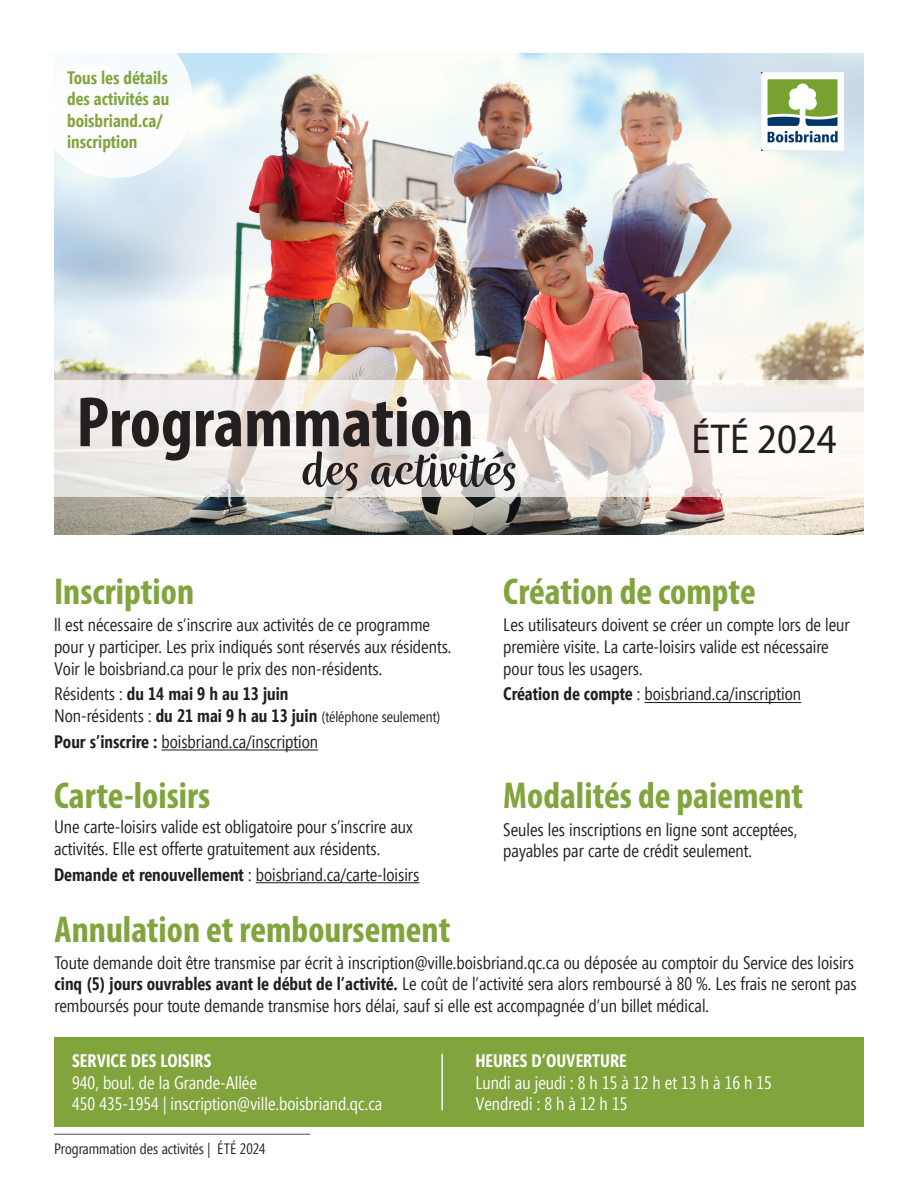
<style>
.page{position:relative;width:918px;height:1188px;background:#fff}
.page>*{position:absolute;margin:0;border:0;box-sizing:border-box;transform-origin:0 0}
.t1{font:71.85px "Myriad Variable Concept";color:#231f20}
.t2{font:500 54px "Wreath";color:#231f20}
.t3{font:42px "Myriad Variable Concept";color:#231f20}
.t4{font:37.5px "Myriad Variable Concept";color:#81a43d}
.t5{font:18px/21.6px "Segoe Condensed";color:#231f20}
.t6{font:18px "Segoe Condensed";color:#fff}
.t7{font:700 18px/21.6px "Segoe Condensed";color:#81a43d}
.t8{font:700 18px "Segoe Condensed";color:#fff}
.t9{font:700 18px "Segoe Condensed";color:#231f20}
.t10{font:15px "Segoe Condensed";color:#231f20}
.s1{font-weight:400}
.s2{font-size:18px}
.s3{font-weight:700;font-size:18px}
.s4{font-weight:700}
</style>
<div class="page">
<hr style="left:54px;top:1134px;width:256px;height:1px;background:#4b4c4d">
<div style="left:54px;top:1037px;width:810px;height:90px;background:#81a43d"></div>
<img style="left:54px;top:53px;width:810px;height:482px">
<svg style="left:54px;top:380px;width:810px;height:117px"></svg>
<hr style="left:161px;top:749px;width:157px;height:2px;background:#231f20">
<hr style="left:645px;top:702px;width:156px;height:1px;background:#231f20">
<img style="left:761px;top:72px;width:82px;height:79px">
<hr style="left:441px;top:1054px;width:2px;height:56px;background:#fff">
<hr style="left:256px;top:882px;width:163px;height:1px;background:#231f20">
<div style="left:38px;top:23px;width:155px;height:155px;background:#fff;border-radius:50%"></div>
<p class="t7" style="left:67px;top:67px;width:104px">Tous les détails des activités au boisbriand.ca/ inscription</p>
<p class="t1" style="left:76px;top:380px;width:399px">Programmation</p>
<p class="t2" style="left:302px;top:436px;width:218px">des activités</p>
<p class="t3" style="left:692px;top:415px;width:147px">ÉTÉ 2024</p>
<p class="t4" style="left:54px;top:570px;width:142px">Inscription</p>
<p class="t4" style="left:503px;top:570px;width:254px">Création de compte</p>
<p class="t5" style="left:54px;top:614px;width:399px">ll est nécessaire de s’inscrire aux activités de ce programme pour y participer. Les prix indiqués sont réservés aux résidents.<br>Voir le boisbriand.ca pour le prix des non-résidents.</p>
<p class="t9" style="left:54px;top:683px;width:236px"><span class="s1">Résidents :</span> du 14 mai 9 h au 13 juin</p>
<p class="t10" style="left:54px;top:708px;width:388px"><span class="s2">Non-résidents :</span> <span class="s3">du 21 mai 9 h au 13 juin</span> (téléphone seulement)</p>
<p class="t5" style="left:54px;top:731px;width:266px"><span class="s4">Pour s’inscrire :</span> boisbriand.ca/inscription</p>
<p class="t5" style="left:503px;top:614px;width:348px">Les utilisateurs doivent se créer un compte lors de leur première visite. La carte-loisirs valide est nécessaire pour tous les usagers.</p>
<p class="t5" style="left:503px;top:683px;width:299px"><span class="s4">Création de compte</span> : boisbriand.ca/inscription</p>
<p class="t4" style="left:54px;top:774px;width:158px">Carte-loisirs</p>
<p class="t4" style="left:503px;top:774px;width:301px">Modalités de paiement</p>
<p class="t5" style="left:54px;top:816px;width:360px">Une carte-loisirs valide est obligatoire pour s’inscrire aux activités. Elle est offerte gratuitement aux résidents.</p>
<p class="t5" style="left:54px;top:864px;width:367px"><span class="s4">Demande et renouvellement</span> : boisbriand.ca/carte-loisirs</p>
<p class="t5" style="left:503px;top:819px;width:296px">Seules les inscriptions en ligne sont acceptées, payables par carte de crédit seulement.</p>
<p class="t4" style="left:55px;top:907px;width:397px">Annulation et remboursement</p>
<p class="t5" style="left:55px;top:952px;width:804px">Toute demande doit être transmise par écrit à inscription@ville.boisbriand.qc.ca ou déposée au comptoir du Service des loisirs <span class="s4">cinq (5) jours ouvrables avant le début de l’activité.</span> Le coût de l’activité sera alors remboursé à 80 %. Les frais ne seront pas remboursés pour toute demande transmise hors délai, sauf si elle est accompagnée d’un billet médical.</p>
<p class="t8" style="left:72px;top:1050px;width:141px">SERVICE DES LOISIRS</p>
<p class="t6" style="left:72px;top:1071px;width:186px">940, boul. de la Grande-Allée</p>
<p class="t6" style="left:72px;top:1093px;width:311px">450 435-1954 | inscription@ville.boisbriand.qc.ca</p>
<p class="t10" style="left:54px;top:1139px;width:213px">Programmation des activités | ÉTÉ 2024</p>
<p class="t8" style="left:475px;top:1050px;width:153px">HEURES D’OUVERTURE</p>
<p class="t6" style="left:475px;top:1071px;width:298px">Lundi au jeudi : 8 h 15 à 12 h et 13 h à 16 h 15</p>
<p class="t6" style="left:475px;top:1093px;width:154px">Vendredi : 8 h à 12 h 15</p>
</div>
